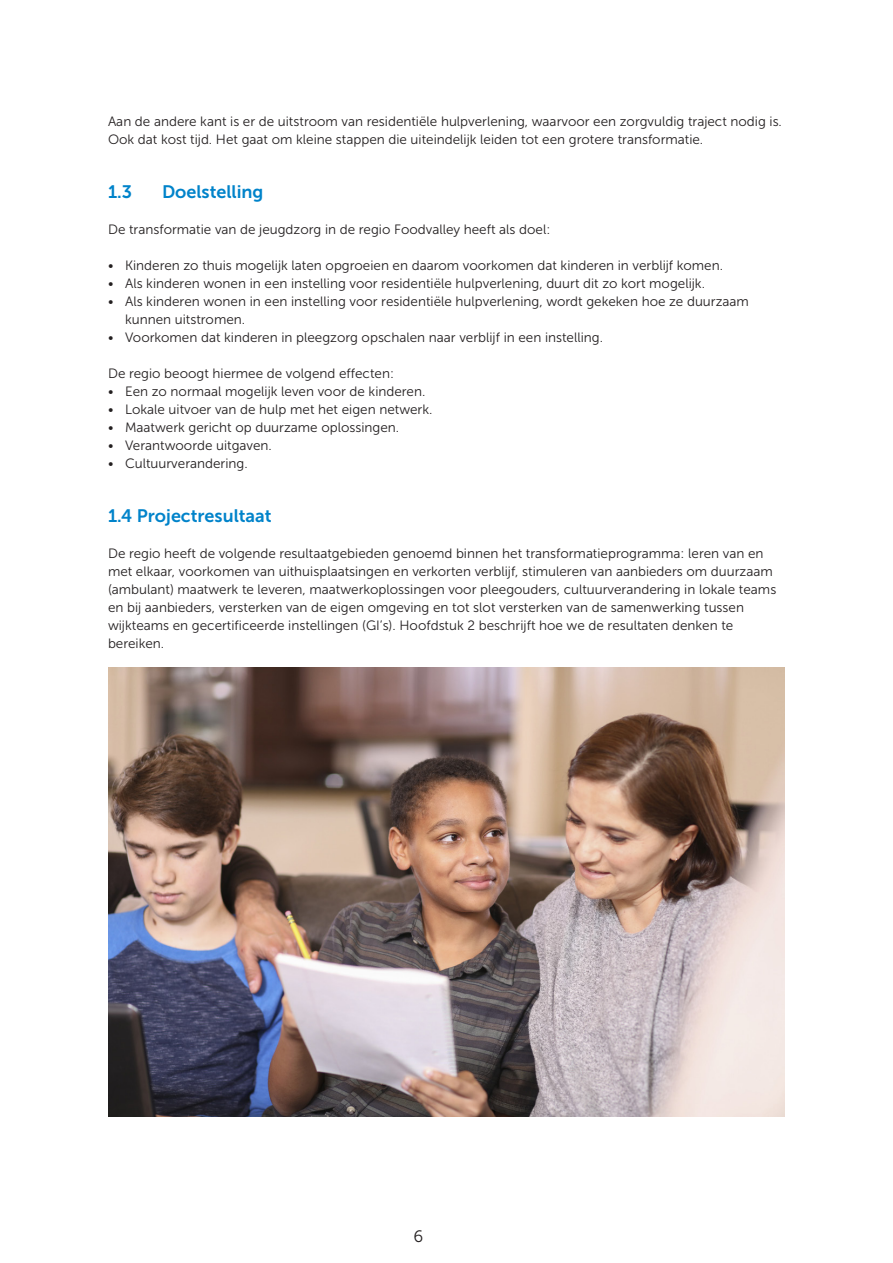
<style>
.page{position:relative;width:893px;height:1263px;background:#fff}
.page>*{position:absolute;margin:0;border:0;box-sizing:border-box;transform-origin:0 0}
.H5_0_0{font:18px "Museo Sans 700";color:#0083ca}
.t1{font:16.5px "Museo Sans 300";color:#231f20}
.Alinea{font:13.5px/18px "Museo Sans 300";color:#231f20}
</style>
<div class="page">
<img style="left:108px;top:667px;width:677px;height:449px">
<p class="Alinea" style="left:108px;top:112px;width:675px">Aan de andere kant is er de uitstroom van residentiële hulpverlening, waarvoor een zorgvuldig traject nodig is.<br>Ook dat kost tijd. Het gaat om kleine stappen die uiteindelijk leiden tot een grotere transformatie.</p>
<p class="H5_0_0" style="left:108px;top:182px;width:26px">1.3</p>
<p class="H5_0_0" style="left:162px;top:182px;width:103px">Doelstelling</p>
<p class="Alinea" style="left:108px;top:220px;width:444px">De transformatie van de jeugdzorg in de regio Foodvalley heeft als doel:</p>
<p class="Alinea" style="left:108px;top:256px;width:617px">• Kinderen zo thuis mogelijk laten opgroeien en daarom voorkomen dat kinderen in verblijf komen.</p>
<p class="Alinea" style="left:108px;top:274px;width:598px">• Als kinderen wonen in een instelling voor residentiële hulpverlening, duurt dit zo kort mogelijk.</p>
<p class="Alinea" style="left:125px;top:292px;width:625px;text-indent:-17px">• Als kinderen wonen in een instelling voor residentiële hulpverlening, wordt gekeken hoe ze duurzaam kunnen uitstromen.</p>
<p class="Alinea" style="left:108px;top:328px;width:497px">• Voorkomen dat kinderen in pleegzorg opschalen naar verblijf in een instelling.</p>
<p class="Alinea" style="left:108px;top:364px;width:287px">De regio beoogt hiermee de volgend effecten:</p>
<p class="Alinea" style="left:108px;top:382px;width:319px">• Een zo normaal mogelijk leven voor de kinderen.</p>
<p class="Alinea" style="left:108px;top:400px;width:326px">• Lokale uitvoer van de hulp met het eigen netwerk.</p>
<p class="Alinea" style="left:108px;top:418px;width:293px">• Maatwerk gericht op duurzame oplossingen.</p>
<p class="Alinea" style="left:108px;top:436px;width:165px">• Verantwoorde uitgaven.</p>
<p class="Alinea" style="left:108px;top:454px;width:141px">• Cultuurverandering.</p>
<p class="H5_0_0" style="left:108px;top:506px;width:165px">1.4 Projectresultaat</p>
<p class="Alinea" style="left:108px;top:544px;width:670px">De regio heeft de volgende resultaatgebieden genoemd binnen het transformatieprogramma: leren van en met elkaar, voorkomen van uithuisplaatsingen en verkorten verblijf, stimuleren van aanbieders om duurzaam (ambulant) maatwerk te leveren, maatwerkoplossingen voor pleegouders, cultuurverandering in lokale teams en bij aanbieders, versterken van de eigen omgeving en tot slot versterken van de samenwerking tussen wijkteams en gecertificeerde instellingen (GI’s). Hoofdstuk 2 beschrijft hoe we de resultaten denken te bereiken.</p>
<p class="t1" style="left:414px;top:1227px;width:11px">6</p>
</div>
